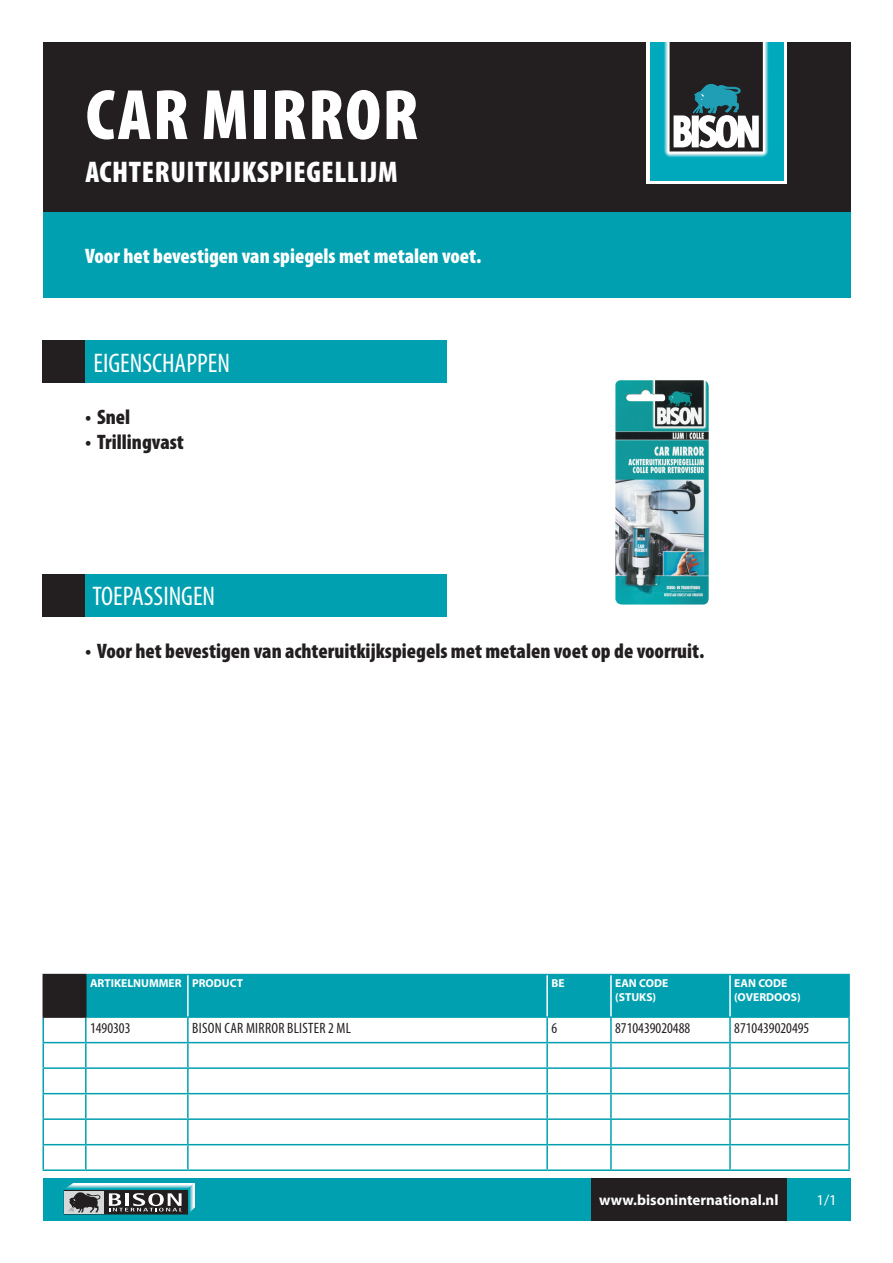
<style>
.page{position:relative;width:893px;height:1263px;background:#fff}
.page>*{position:absolute;margin:0;border:0;box-sizing:border-box;transform-origin:0 0}
.t1{font:900 condensed 72px "Myriad Pro";letter-spacing:.02em;color:#fff}
.t2{font:900 condensed 30px "Myriad Pro";letter-spacing:.02em;color:#fff}
.t3{font:condensed 27px "Myriad Pro";color:#fff}
.t4{font:900 condensed 21px "Myriad Pro";color:#231f20}
.t5{font:900 condensed 21px "Myriad Pro";letter-spacing:-.01em;color:#fff}
.t6{font:condensed 15px "Myriad Pro";color:#231f20}
.t7{font:700 15px "Myriad Pro";color:#fff}
.t8{font:condensed 15px "Myriad Pro";letter-spacing:.02em;color:#231f20}
.t9{font:15px "Myriad Pro";color:#fff}
.t10{font:700 11.55px/13.8px "Myriad Pro";color:#fff}
</style>
<div class="page">
<div style="left:43px;top:43px;width:807px;height:170px;background:#231f20"></div>
<div style="left:646px;top:43px;width:141px;height:141px;background:#fff"></div>
<div style="left:650px;top:43px;width:133px;height:138px;background:#00aabc"></div>
<svg style="left:664px;top:43px;width:104px;height:114px;background:#5e6d70"></svg>
<div style="left:43px;top:1178px;width:807px;height:42px;background:#00a0b0"></div>
<div style="left:64px;top:1190px;width:124px;height:24px;background:#231f20"></div>
<div style="left:65px;top:1191px;width:39px;height:22px;background:#d5d7d8"></div>
<svg style="left:109px;top:1193px;width:73px;height:18px"></svg>
<svg style="left:68px;top:1192px;width:33px;height:20px"></svg>
<hr style="left:65px;top:1188px;width:125px;height:1px;background:#00a5b5">
<hr style="left:66px;top:1188px;width:124px;height:1px;background:#00adbd">
<hr style="left:67px;top:1187px;width:124px;height:1px;background:#1cb6c5">
<hr style="left:68px;top:1187px;width:123px;height:1px;background:#48bdcb">
<hr style="left:68px;top:1186px;width:123px;height:1px;background:#57c1cc">
<hr style="left:69px;top:1186px;width:123px;height:1px;background:#7dccd6">
<hr style="left:70px;top:1186px;width:122px;height:1px;background:#8ad0da">
<hr style="left:70px;top:1185px;width:123px;height:1px;background:#a0d7e0">
<hr style="left:71px;top:1185px;width:122px;height:1px;background:#c1e4ea">
<hr style="left:72px;top:1185px;width:121px;height:1px;background:#c5e6eb">
<hr style="left:72px;top:1184px;width:122px;height:1px;background:#e2f3f6">
<hr style="left:73px;top:1184px;width:121px;height:1px;background:#fff">
<svg style="left:189px;top:1184px;width:6px;height:28px"></svg>
<div style="left:591px;top:1178px;width:196px;height:42px;background:#231f20"></div>
<div style="left:43px;top:213px;width:807px;height:85px;background:#00a0b0"></div>
<div style="left:43px;top:974px;width:43px;height:43px;background:#231f20"></div>
<div style="left:87px;top:975px;width:761px;height:41px;background:#00a0b0"></div>
<hr style="left:87px;top:974px;width:101px;height:1px;background:#00a0b0">
<hr style="left:87px;top:1016px;width:101px;height:2px;background:#00a0b0">
<hr style="left:85px;top:1018px;width:2px;height:24px;background:#00a0b0">
<hr style="left:187px;top:1018px;width:2px;height:24px;background:#00a0b0">
<hr style="left:546px;top:1018px;width:2px;height:24px;background:#00a0b0">
<hr style="left:610px;top:1018px;width:2px;height:24px;background:#00a0b0">
<hr style="left:729px;top:1018px;width:2px;height:24px;background:#00a0b0">
<hr style="left:848px;top:1018px;width:2px;height:24px;background:#00a0b0">
<hr style="left:43px;top:1042px;width:43px;height:1px;background:#00a0b0">
<hr style="left:86px;top:1042px;width:102px;height:1px;background:#00a0b0">
<hr style="left:85px;top:1043px;width:2px;height:24px;background:#00a0b0">
<hr style="left:188px;top:1042px;width:359px;height:1px;background:#00a0b0">
<hr style="left:187px;top:1043px;width:2px;height:24px;background:#00a0b0">
<hr style="left:547px;top:1042px;width:64px;height:1px;background:#00a0b0">
<hr style="left:546px;top:1043px;width:2px;height:24px;background:#00a0b0">
<hr style="left:611px;top:1042px;width:119px;height:1px;background:#00a0b0">
<hr style="left:610px;top:1043px;width:2px;height:24px;background:#00a0b0">
<hr style="left:730px;top:1042px;width:120px;height:1px;background:#00a0b0">
<hr style="left:729px;top:1043px;width:2px;height:24px;background:#00a0b0">
<hr style="left:848px;top:1043px;width:2px;height:24px;background:#00a0b0">
<hr style="left:43px;top:1067px;width:43px;height:2px;background:#00a0b0">
<hr style="left:86px;top:1067px;width:102px;height:2px;background:#00a0b0">
<hr style="left:85px;top:1069px;width:2px;height:24px;background:#00a0b0">
<hr style="left:188px;top:1067px;width:359px;height:2px;background:#00a0b0">
<hr style="left:187px;top:1069px;width:2px;height:24px;background:#00a0b0">
<hr style="left:547px;top:1067px;width:64px;height:2px;background:#00a0b0">
<hr style="left:546px;top:1069px;width:2px;height:24px;background:#00a0b0">
<hr style="left:611px;top:1067px;width:119px;height:2px;background:#00a0b0">
<hr style="left:610px;top:1069px;width:2px;height:24px;background:#00a0b0">
<hr style="left:730px;top:1067px;width:120px;height:2px;background:#00a0b0">
<hr style="left:729px;top:1069px;width:2px;height:24px;background:#00a0b0">
<hr style="left:848px;top:1069px;width:2px;height:24px;background:#00a0b0">
<hr style="left:43px;top:1093px;width:43px;height:1px;background:#00a0b0">
<hr style="left:86px;top:1093px;width:102px;height:1px;background:#00a0b0">
<hr style="left:85px;top:1094px;width:2px;height:24px;background:#00a0b0">
<hr style="left:188px;top:1093px;width:359px;height:1px;background:#00a0b0">
<hr style="left:187px;top:1094px;width:2px;height:24px;background:#00a0b0">
<hr style="left:547px;top:1093px;width:64px;height:1px;background:#00a0b0">
<hr style="left:546px;top:1094px;width:2px;height:24px;background:#00a0b0">
<hr style="left:611px;top:1093px;width:119px;height:1px;background:#00a0b0">
<hr style="left:610px;top:1094px;width:2px;height:24px;background:#00a0b0">
<hr style="left:730px;top:1093px;width:120px;height:1px;background:#00a0b0">
<hr style="left:729px;top:1094px;width:2px;height:24px;background:#00a0b0">
<hr style="left:848px;top:1094px;width:2px;height:24px;background:#00a0b0">
<hr style="left:43px;top:1118px;width:43px;height:2px;background:#00a0b0">
<hr style="left:86px;top:1118px;width:102px;height:2px;background:#00a0b0">
<hr style="left:85px;top:1120px;width:2px;height:24px;background:#00a0b0">
<hr style="left:188px;top:1118px;width:359px;height:2px;background:#00a0b0">
<hr style="left:187px;top:1120px;width:2px;height:24px;background:#00a0b0">
<hr style="left:547px;top:1118px;width:64px;height:2px;background:#00a0b0">
<hr style="left:546px;top:1120px;width:2px;height:24px;background:#00a0b0">
<hr style="left:611px;top:1118px;width:119px;height:2px;background:#00a0b0">
<hr style="left:610px;top:1120px;width:2px;height:24px;background:#00a0b0">
<hr style="left:730px;top:1118px;width:120px;height:2px;background:#00a0b0">
<hr style="left:729px;top:1120px;width:2px;height:24px;background:#00a0b0">
<hr style="left:848px;top:1120px;width:2px;height:24px;background:#00a0b0">
<hr style="left:43px;top:1144px;width:43px;height:1px;background:#00a0b0">
<svg style="left:43px;top:1018px;width:1px;height:151px"></svg>
<hr style="left:86px;top:1144px;width:102px;height:1px;background:#00a0b0">
<hr style="left:85px;top:1145px;width:2px;height:24px;background:#00a0b0">
<hr style="left:188px;top:1144px;width:359px;height:1px;background:#00a0b0">
<hr style="left:187px;top:1145px;width:2px;height:24px;background:#00a0b0">
<hr style="left:547px;top:1144px;width:64px;height:1px;background:#00a0b0">
<hr style="left:546px;top:1145px;width:2px;height:24px;background:#00a0b0">
<hr style="left:611px;top:1144px;width:119px;height:1px;background:#00a0b0">
<hr style="left:610px;top:1145px;width:2px;height:24px;background:#00a0b0">
<hr style="left:730px;top:1144px;width:120px;height:1px;background:#00a0b0">
<hr style="left:729px;top:1145px;width:2px;height:24px;background:#00a0b0">
<hr style="left:848px;top:1145px;width:2px;height:24px;background:#00a0b0">
<hr style="left:43px;top:1169px;width:43px;height:2px;background:#00a0b0">
<hr style="left:86px;top:1169px;width:102px;height:2px;background:#00a0b0">
<hr style="left:188px;top:1169px;width:359px;height:2px;background:#00a0b0">
<hr style="left:547px;top:1169px;width:64px;height:2px;background:#00a0b0">
<hr style="left:611px;top:1169px;width:119px;height:2px;background:#00a0b0">
<hr style="left:730px;top:1169px;width:120px;height:2px;background:#00a0b0">
<hr style="left:43px;top:974px;width:44px;height:1px;background:#231f20">
<hr style="left:85px;top:975px;width:2px;height:41px;background:#231f20">
<hr style="left:43px;top:1016px;width:44px;height:2px;background:#231f20">
<hr style="left:188px;top:974px;width:359px;height:1px;background:#00a0b0">
<hr style="left:188px;top:1016px;width:359px;height:2px;background:#00a0b0">
<hr style="left:187px;top:975px;width:2px;height:41px;background:#fff">
<hr style="left:547px;top:974px;width:64px;height:1px;background:#00a0b0">
<hr style="left:547px;top:1016px;width:64px;height:2px;background:#00a0b0">
<hr style="left:546px;top:975px;width:2px;height:41px;background:#fff">
<hr style="left:611px;top:974px;width:119px;height:1px;background:#00a0b0">
<hr style="left:611px;top:1016px;width:119px;height:2px;background:#00a0b0">
<hr style="left:610px;top:975px;width:2px;height:41px;background:#fff">
<hr style="left:730px;top:974px;width:120px;height:1px;background:#00a0b0">
<hr style="left:848px;top:975px;width:2px;height:41px;background:#00a0b0">
<hr style="left:730px;top:1016px;width:120px;height:2px;background:#00a0b0">
<hr style="left:729px;top:975px;width:2px;height:41px;background:#fff">
<div style="left:85px;top:574px;width:361px;height:43px;background:#00a0b0"></div>
<div style="left:43px;top:574px;width:42px;height:43px;background:#231f20"></div>
<img style="left:615px;top:380px;width:94px;height:225px">
<div style="left:85px;top:340px;width:361px;height:43px;background:#00a0b0"></div>
<div style="left:43px;top:340px;width:42px;height:43px;background:#231f20"></div>
<h1 class="t1" style="left:86px;top:69px;width:334px">Car Mirror</h1>
<h2 class="t2" style="left:85px;top:153px;width:314px">Achteruitkijkspiegellijm</h2>
<p class="t5" style="left:85px;top:243px;width:398px">Voor het bevestigen van spiegels met metalen voet.</p>
<p class="t3" style="left:94px;top:346px;width:125px">EIGENSCHAPPEN</p>
<p class="t4" style="left:85px;top:403px;width:47px">• Snel</p>
<p class="t4" style="left:85px;top:429px;width:100px">• Trillingvast</p>
<p class="t3" style="left:93px;top:580px;width:50px">TOE PASSIN</p>
<p class="t3" style="left:181px;top:580px;width:23px">GEN</p>
<p class="t4" style="left:85px;top:637px;width:621px">• Voor het bevestigen van achteruitkijkspiegels met metalen voet op de voorruit.</p>
<p class="t10" style="left:90px;top:976px;width:155px">ARTIKELNUMMER PRODUCT</p>
<p class="t10" style="left:551px;top:976px;width:15px">BE</p>
<p class="t10" style="left:615px;top:976px;width:55px">EAN CODE (STUKS)</p>
<p class="t10" style="left:734px;top:976px;width:68px">EAN CODE (OVERDOOS)</p>
<p class="t6" style="left:90px;top:1018px;width:42px">1490303</p>
<p class="t8" style="left:192px;top:1018px;width:160px">BISON CAR MIRROR BLISTER 2 ML</p>
<p class="t6" style="left:551px;top:1018px;width:7px">6</p>
<p class="t6" style="left:615px;top:1018px;width:77px">8710439020488</p>
<p class="t6" style="left:734px;top:1018px;width:77px">8710439020495</p>
<p class="t7" style="left:599px;top:1190px;width:181px">www.bisoninternational.nl</p>
<p class="t9" style="left:816px;top:1190px;width:22px">1/1</p>
</div>
